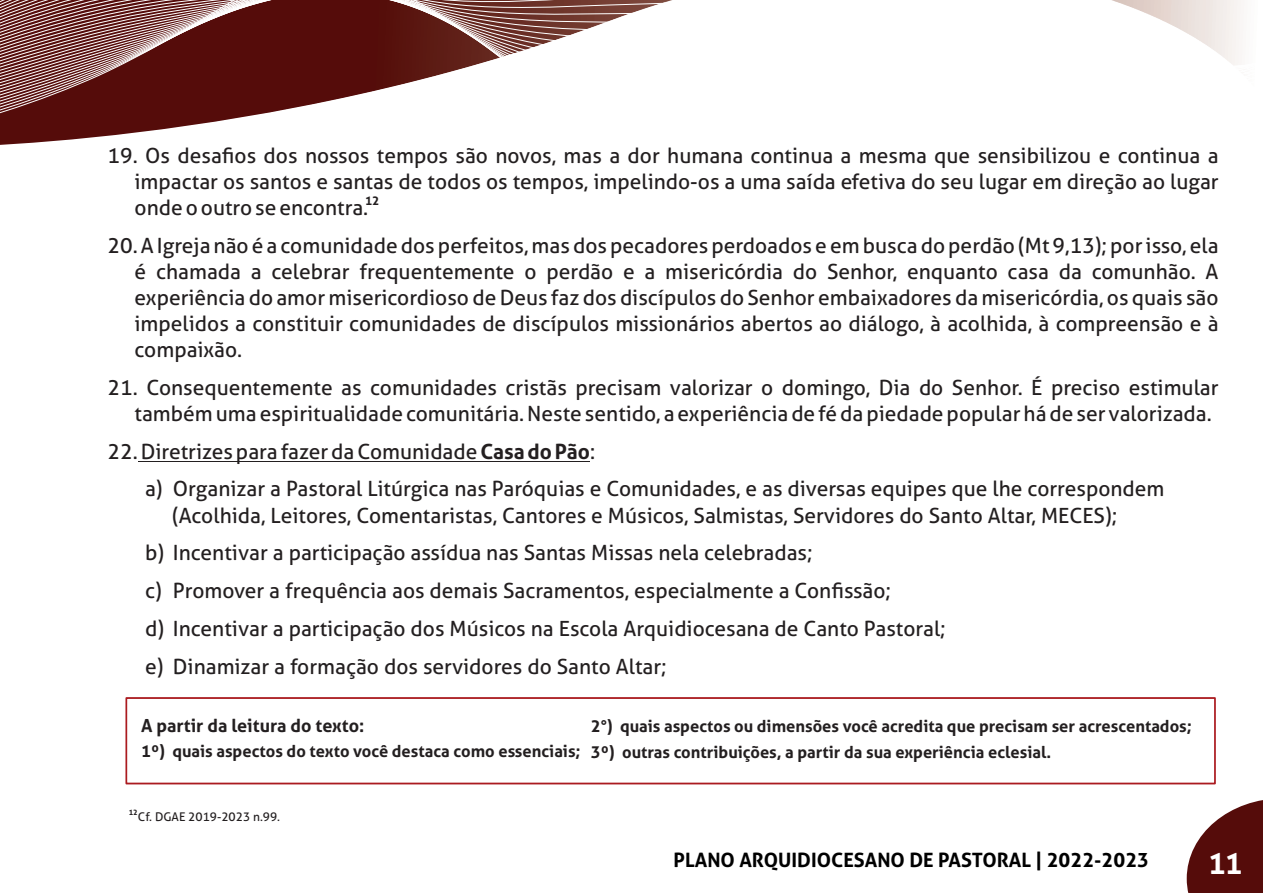
<style>
.page{position:relative;width:1263px;height:893px;background:#fff}
.page>*{position:absolute;margin:0;border:0;box-sizing:border-box;transform-origin:0 0}
.t1{font:700 29.55px "Aller";color:#fff}
.t2{font:21px/26px "Aller";color:#231f20}
.t3{font:700 19.8px "Aller";color:#000}
.t4{font:700 18px "Aller";color:#231f20}
.t5{font:700 16.5px/26.2px "Aller";color:#231f20}
.t6{font:12px "Aller";color:#231f20}
.t7{font:700 12px "Aller";color:#231f20}
.t8{font:700 7.5px "Aller";color:#231f20}
.s1{font-weight:700}
</style>
<div class="page">
<svg style="left:0;top:0;width:1241px;height:145px"></svg>
<svg style="left:1187px;top:800px;width:76px;height:93px"></svg>
<hr style="left:138px;top:461px;width:342px;height:1px;background:#231f20">
<hr style="left:480px;top:461px;width:110px;height:1px;background:#231f20">
<div style="left:125px;top:697px;width:1091px;height:87px;border:2px solid #ab1b20"></div>
<p class="t2" style="left:135px;top:145px;width:1086px;text-align:justify;text-indent:-27px">19. Os desafios dos nossos tempos são novos, mas a dor humana continua a mesma que sensibilizou e continua a impactar os santos e santas de todos os tempos, impelindo-os a uma saída efetiva do seu lugar em direção ao lugar onde o outro se encontra.</p>
<p class="t2" style="left:135px;top:235px;width:1085px;text-align:justify;text-indent:-27px">20. A Igreja não é a comunidade dos perfeitos, mas dos pecadores perdoados e em busca do perdão (Mt 9,13); por isso, ela é chamada a celebrar frequentemente o perdão e a misericórdia do Senhor, enquanto casa da comunhão. A experiência do amor misericordioso de Deus faz dos discípulos do Senhor embaixadores da misericórdia, os quais são impelidos a constituir comunidades de discípulos missionários abertos ao diálogo, à acolhida, à compreensão e à compaixão.</p>
<p class="t2" style="left:135px;top:377px;width:1085px;text-indent:-27px">21. Consequentemente as comunidades cristãs precisam valorizar o domingo, Dia do Senhor. É preciso estimular também uma espiritualidade comunitária. Neste sentido, a experiência de fé da piedade popular há de ser valorizada.</p>
<p class="t2" style="left:145px;top:435px;width:1021px;line-height:37.8px;text-indent:-37px">22. Diretrizes para fazer da Comunidade <span class="s1">Casa do Pão</span>:<br>a) Organizar a Pastoral Litúrgica nas Paróquias e Comunidades, e as diversas equipes que lhe correspondem</p>
<p class="t2" style="left:145px;top:498px;width:974px;line-height:37.8px;text-indent:27px">(Acolhida, Leitores, Comentaristas, Cantores e Músicos, Salmistas, Servidores do Santo Altar, MECES); b) Incentivar a participação assídua nas Santas Missas nela celebradas;<br>c) Promover a frequência aos demais Sacramentos, especialmente a Confissão;<br>d) Incentivar a participação dos Músicos na Escola Arquidiocesana de Canto Pastoral;<br>e) Dinamizar a formação dos servidores do Santo Altar;</p>
<p class="t7" style="left:365px;top:196px;width:16px">12</p>
<p class="t4" style="left:141px;top:718px;width:225px">A partir da leitura do texto:</p>
<p class="t5" style="left:141px;top:739px;width:441px">1º) quais aspectos do texto você destaca como essenciais;</p>
<p class="t5" style="left:591px;top:714px;width:603px">2°) quais aspectos ou dimensões você acredita que precisam ser acrescentados;<br>3º) outras contribuições, a partir da sua experiência eclesial.</p>
<p class="t8" style="left:129px;top:810px;width:10px">12</p>
<p class="t6" style="left:138px;top:812px;width:144px">Cf. DGAE 2019-2023 n.99.</p>
<p class="t3" style="left:673px;top:852px;width:477px">PLANO ARQUIDIOCESANO DE PASTORAL | 2022-2023</p>
<h1 class="t1" style="left:1208px;top:852px;width:36px">11</h1>
</div>
